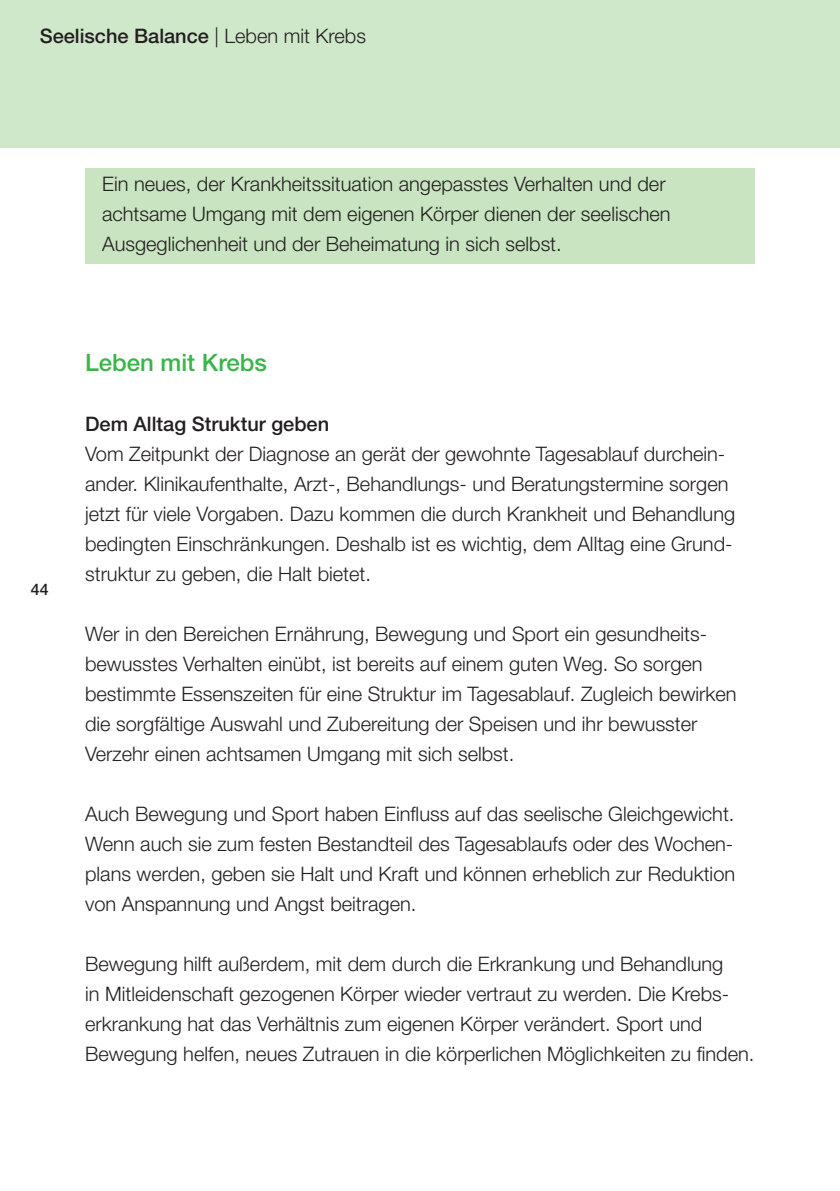
<style>
.page{position:relative;width:840px;height:1191px;background:#fff}
.page>*{position:absolute;margin:0;border:0;box-sizing:border-box;transform-origin:0 0}
.t1{font:500 24px "Helvetica Neue";color:#39b54a}
.t2{font:300 20px/30px "Helvetica Neue";color:#231f20}
.t3{font:500 20px "Helvetica Neue";color:#231f20}
.t4{font:500 16px "Helvetica Neue";color:#231f20}
.s1{font-weight:300}
</style>
<div class="page">
<div style="left:0;top:0;width:839px;height:147px;background:#d0e8ca"></div>
<div style="left:85px;top:168px;width:669px;height:95px;background:#c8e4c0"></div>
<p class="t3" style="left:40px;top:28px;width:327px">Seelische Balance <span class="s1">| Leben mit Krebs</span></p>
<p class="t2" style="left:102px;top:171px;width:569px">Ein neues, der Krankheitssituation angepasstes Verhalten und der achtsame Umgang mit dem eigenen Körper dienen der seeli schen<br>Aus gegli chenheit und der Beheimatung in sich selbst.</p>
<p class="t4" style="left:31px;top:583px;width:19px">44</p>
<p class="t1" style="left:85px;top:354px;width:183px">Leben mit Krebs</p>
<p class="t3" style="left:85px;top:417px;width:245px">Dem Alltag Struktur geben</p>
<p class="t2" style="left:85px;top:441px;width:651px">Vom Zeitpunkt der Diagnose an gerät der gewohnte Tagesablauf durchein - ander. Klinikaufenthalte, Arzt-, Behandlungs- und Beratungstermine sorgen jetzt für viele Vorgaben. Dazu kommen die durch Krankheit und Behandlung bedingten Einschränkungen. Deshalb ist es wichtig, dem Alltag eine Grund - struktur zu geben, die Halt bietet.</p>
<p class="t2" style="left:85px;top:621px;width:652px">Wer in den Bereichen Ernährung, Bewegung und Sport ein gesundheits - bewusstes Verhalten einübt, ist bereits auf einem guten Weg. So sorgen bestimmte Essenszeiten für eine Struktur im Tagesablauf. Zugleich bewirken die sorgfältige Auswahl und Zubereitung der Speisen und ihr bewusster Verzehr einen achtsamen Umgang mit sich selbst.</p>
<p class="t2" style="left:85px;top:801px;width:651px;text-align:justify">Auch Bewegung und Sport haben Einfluss auf das seelische Gleich gewicht.<br>Wenn auch sie zum festen Bestandteil des Tagesablaufs oder des Wochen - plans werden, geben sie Halt und Kraft und können erheblich zur Reduktion von Anspannung und Angst beitragen.</p>
<p class="t2" style="left:85px;top:951px;width:670px">Bewegung hilft außerdem, mit dem durch die Erkrankung und Behandlung<br>in Mitleidenschaft gezogenen Körper wieder vertraut zu werden. Die Krebs - erkrankung hat das Verhältnis zum eigenen Körper verändert. Sport und Bewe gung helfen, neues Zutrauen in die körperlichen Möglichkeiten zu finden.</p>
</div>
